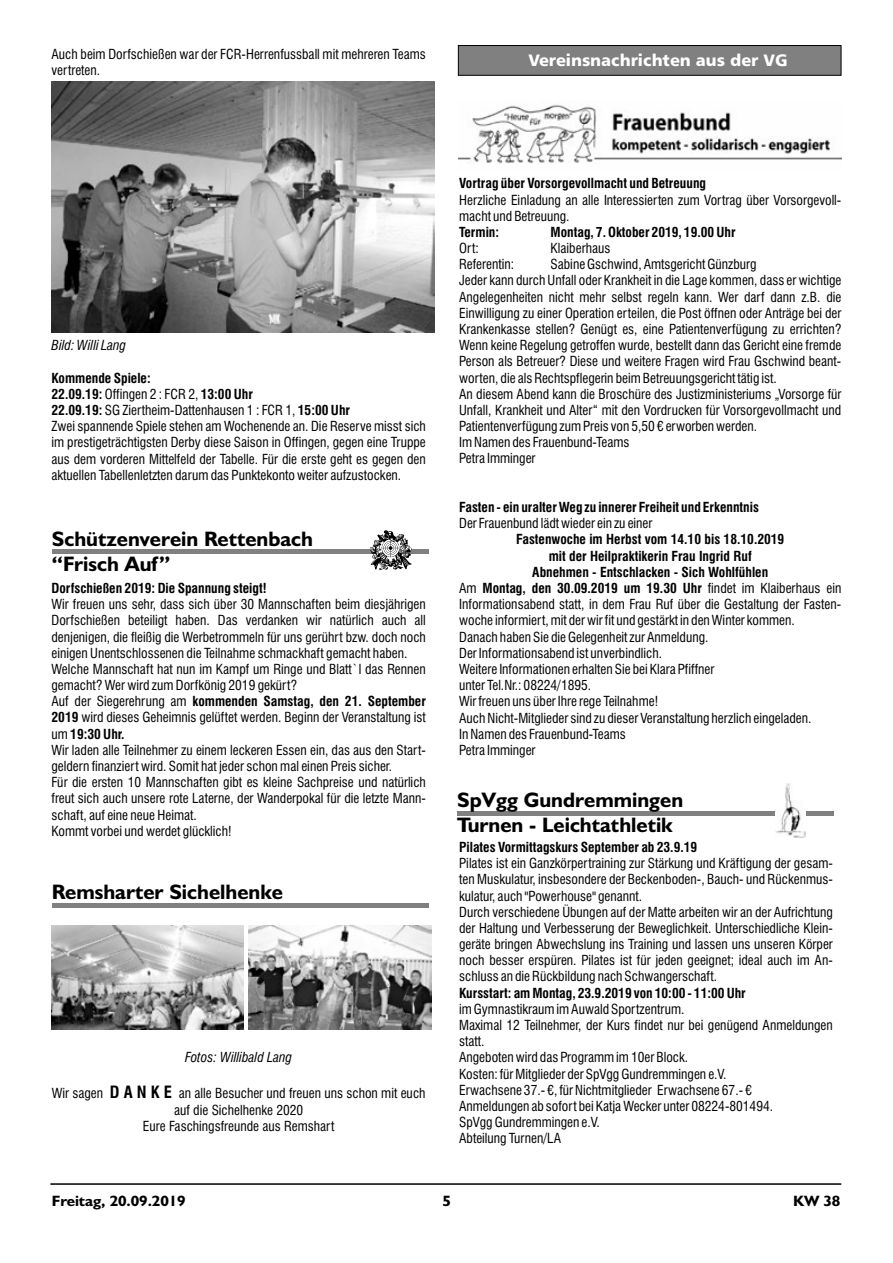
<style>
.page{position:relative;width:893px;height:1263px;background:#fff}
.page>*{position:absolute;margin:0;border:0;box-sizing:border-box;transform-origin:0 0}
.t1{font:700 21px/25.2px "Humanist 521 BT";color:#000}
.t2{font:16.5px "Humanist 777 BT Black B";color:#fff}
.t3{font:700 15px "Humanist 521 BT";letter-spacing:-.005em;color:#000;scale:1.04 1}
.t4{font:condensed 13.5px/16.2px "Swiss 721 BT";color:#000}
.t5{font:700 condensed 13.5px "Swiss 721 BT";color:#000}
.t6{font:italic condensed 13.5px "Swiss 721 BT";color:#000}
.s1{font-weight:700}
.s2{font-weight:700;font-size:16.5px}
.s3{font-weight:400}
</style>
<div class="page">
<hr style="left:50px;top:1183px;width:791px;height:2px;background:#000">
<img style="left:52px;top:81px;width:383px;height:252px">
<hr style="left:52px;top:550px;width:376px;height:4px;background:#808080">
<svg style="left:370px;top:530px;width:42px;height:40px"></svg>
<div style="left:52px;top:903px;width:376px;height:5px;background:#808080"></div>
<img style="left:52px;top:926px;width:191px;height:104px">
<img style="left:249px;top:926px;width:183px;height:104px">
<div style="left:458px;top:45px;width:383px;height:31px;background:#808080;border:1px solid #000"></div>
<img style="left:459px;top:104px;width:382px;height:60px">
<hr style="left:458px;top:811px;width:376px;height:4px;background:#808080">
<img style="left:775px;top:783px;width:30px;height:55px">
<p class="t4" style="left:52px;top:47px;width:376px">Auch beim Dorfschießen war der FCR-Herrenfussball mit mehreren Teams vertreten.</p>
<p class="t2" style="left:526px;top:52px;width:251px">Amtl che Bekanntmachungen</p>
<p class="t2" style="left:528px;top:54px;width:261px">Vereinsnachrichten aus der VG</p>
<p class="t6" style="left:52px;top:340px;width:76px">Bild: Willi Lang</p>
<p class="t4" style="left:52px;top:371px;width:376px"><span class="s1">Kommende Spiele:<br>22.09.19:</span> Offingen 2 : FCR 2, <span class="s1">13:00 Uhr<br>22.09.19:</span> SG Ziertheim-Dattenhausen 1 : FCR 1, <span class="s1">15:00 Uhr<br></span>Zwei spannende Spiele stehen am Wochenende an. Die Reserve misst sich im prestigeträchtigsten Derby diese Saison in Offingen, gegen eine Truppe aus dem vorderen Mittelfeld der Tabelle. Für die erste geht es gegen den aktuellen Tabellenletzten darum das Punktekonto weiter aufzustocken.</p>
<h1 class="t1" style="left:52px;top:527px;width:263px">Schützenverein Rettenbach “Frisch Auf”</h1>
<p class="t5" style="left:52px;top:583px;width:217px">Dorfschießen 2019: Die Spannung steigt!</p>
<p class="t4" style="left:51px;top:597px;width:376px">Wir freuen uns sehr, dass sich über 30 Mannschaften beim diesjährigen Dorfschießen beteiligt haben. Das verdanken wir natürlich auch all denjenigen, die fleißig die Werbetrommeln für uns gerührt bzw. doch noch einigen Unentschlossenen die Teilnahme schmackhaft gemacht haben.<br>Welche Mannschaft hat nun im Kampf um Ringe und Blatt`l das Rennen gemacht? Wer wird zum Dorfkönig 2019 gekürt?<br>Auf der Siegerehrung am <span class="s1">kommenden Samstag, den 21. September 2019</span> wird dieses Geheimnis gelüftet werden. Beginn der Veranstaltung ist um <span class="s1">19:30 Uhr.<br></span>Wir laden alle Teilnehmer zu einem leckeren Essen ein, das aus den Start&shy;geldern finanziert wird. Somit hat jeder schon mal einen Preis sicher.<br>Für die ersten 10 Mannschaften gibt es kleine Sachpreise und natürlich freut sich auch unsere rote Laterne, der Wanderpokal für die letzte Mann&shy;schaft, auf eine neue Heimat.<br>Kommt vorbei und werdet glücklich!</p>
<h1 class="t1" style="left:52px;top:881px;width:233px">Remsharter Sichelhenke</h1>
<p class="t6" style="left:185px;top:1052px;width:108px">Fotos: Willibald Lang</p>
<p class="t4" style="left:52px;top:1086px;width:375px;text-align:center">Wir sagen <span class="s2">D A N K E</span> an alle Besucher und freuen uns schon mit euch auf die Sichelhenke 2020<br>Eure Faschingsfreunde aus Remshart</p>
<p class="t5" style="left:459px;top:178px;width:248px">Vortrag über Vorsorgevollmacht und Betreuung</p>
<p class="t4" style="left:459px;top:193px;width:384px">Herzliche Einladung an alle Interessierten zum Vortrag über Vorsorgevoll&shy;macht und Betreuung.</p>
<p class="t5" style="left:459px;top:227px;width:41px">Termin:</p>
<p class="t5" style="left:551px;top:227px;width:186px">Montag, 7. Oktober 2019, 19.00 Uhr</p>
<p class="t4" style="left:459px;top:241px;width:21px">Ort:</p>
<p class="t4" style="left:551px;top:241px;width:61px">Klaiberhaus</p>
<p class="t4" style="left:459px;top:258px;width:56px">Referentin:</p>
<p class="t4" style="left:459px;top:258px;width:384px;text-indent:91px">Sabine Gschwind, Amtsgericht Günzburg<br>Jeder kann durch Unfall oder Krankheit in die Lage kommen, dass er wichtige Angelegenheiten nicht mehr selbst regeln kann. Wer darf dann z.B. die Einwilligung zu einer Operation erteilen, die Post öffnen oder Anträge bei der Krankenkasse stellen? Genügt es, eine Patientenverfügung zu errichten?<br>Wenn keine Regelung getroffen wurde, bestellt dann das Gericht eine fremde Person als Betreuer? Diese und weitere Fragen wird Frau Gschwind beant&shy;worten, die als Rechtspflegerin beim Betreuungsgericht tätig ist.<br>An diesem Abend kann die Broschüre des Justizministeriums „Vorsorge für Unfall, Krankheit und Alter“ mit den Vordrucken für Vorsorgevollmacht und Patientenverfügung zum Preis von 5,50 € erworben werden.<br>Im Namen des Frauenbund-Teams<br>Petra Imminger</p>
<p class="t5" style="left:459px;top:502px;width:301px">Fasten - ein uralter Weg zu innerer Freiheit und Erkenntnis</p>
<p class="t4" style="left:459px;top:517px;width:195px">Der Frauenbund lädt wieder ein zu einer</p>
<p class="t5" style="left:516px;top:534px;width:270px">Fastenwoche im Herbst vom 14.10 bis 18.10.2019</p>
<p class="t5" style="left:549px;top:550px;width:205px">mit der Heilpraktikerin Frau Ingrid Ruf</p>
<p class="t5" style="left:532px;top:566px;width:237px">Abnehmen - Entschlacken - Sich Wohlfühlen</p>
<p class="t5" style="left:459px;top:583px;width:384px"><span class="s3">Am</span> Montag, den 30.09.2019 um 19.30 Uhr <span class="s3">findet im Klaiberhaus ein</span></p>
<p class="t4" style="left:459px;top:598px;width:384px">Informationsabend statt, in dem Frau Ruf über die Gestaltung der Fasten-</p>
<p class="t4" style="left:459px;top:614px;width:337px">woche informiert, mit der wir fit und gestärkt in den Winter kommen.</p>
<p class="t4" style="left:459px;top:630px;width:251px">Danach haben Sie die Gelegenheit zur Anmeldung.</p>
<p class="t4" style="left:459px;top:646px;width:204px">Der Informationsabend ist unverbindlich.</p>
<p class="t4" style="left:459px;top:662px;width:257px">Weitere Informationen erhalten Sie bei Klara Pfiffner</p>
<p class="t4" style="left:459px;top:678px;width:134px">unter Tel.Nr.: 08224/1895.</p>
<p class="t4" style="left:459px;top:695px;width:200px">Wir freuen uns über Ihre rege Teilnahme!</p>
<p class="t4" style="left:459px;top:711px;width:354px">Auch Nicht-Mitglieder sind zu dieser Veranstaltung herzlich eingeladen.</p>
<p class="t4" style="left:459px;top:727px;width:168px">In Namen des Frauenbund-Teams</p>
<p class="t4" style="left:459px;top:743px;width:78px">Petra Imminger</p>
<h1 class="t1" style="left:457px;top:789px;width:227px">SpVgg Gundremmingen<br>Turnen - Leichtathletik</h1>
<p class="t5" style="left:459px;top:842px;width:240px">Pilates Vormittagskurs September ab 23.9.19</p>
<p class="t4" style="left:459px;top:856px;width:375px">Pilates ist ein Ganzkörpertraining zur Stärkung und Kräftigung der gesam&shy;ten Muskulatur, insbesondere der Beckenboden-, Bauch- und Rückenmus&shy;kulatur, auch "Powerhouse" genannt.<br>Durch verschiedene Übungen auf der Matte arbeiten wir an der Aufrichtung der Haltung und Verbesserung der Beweglichkeit. Unterschiedliche Klein&shy;geräte bringen Abwechslung ins Training und lassen uns unseren Körper noch besser erspüren. Pilates ist für jeden geeignet; ideal auch im An&shy;schluss an die Rückbildung nach Schwangerschaft.</p>
<p class="t5" style="left:459px;top:987px;width:288px">Kursstart: am Montag, 23.9.2019 von 10:00 - 11:00 Uhr</p>
<p class="t4" style="left:459px;top:1002px;width:375px">im Gymnastikraum im Auwald Sportzentrum.<br>Maximal 12 Teilnehmer, der Kurs findet nur bei genügend Anmeldungen statt.<br>Angeboten wird das Programm im 10er Block.<br>Kosten: für Mitglieder der SpVgg Gundremmingen e.V.<br>Erwachsene 37.- €, für Nichtmitglieder Erwachsene 67.- €<br>Anmeldungen ab sofort bei Katja Wecker unter 08224-801494.<br>SpVgg Gundremmingen e.V.<br>Abteilung Turnen/LA</p>
<p class="t3" style="left:52px;top:1194px;width:130px">Freitag, 20.09.2019</p>
<p class="t3" style="left:442px;top:1194px;width:10px">5</p>
<p class="t3" style="left:793px;top:1194px;width:47px">KW 38</p>
</div>
